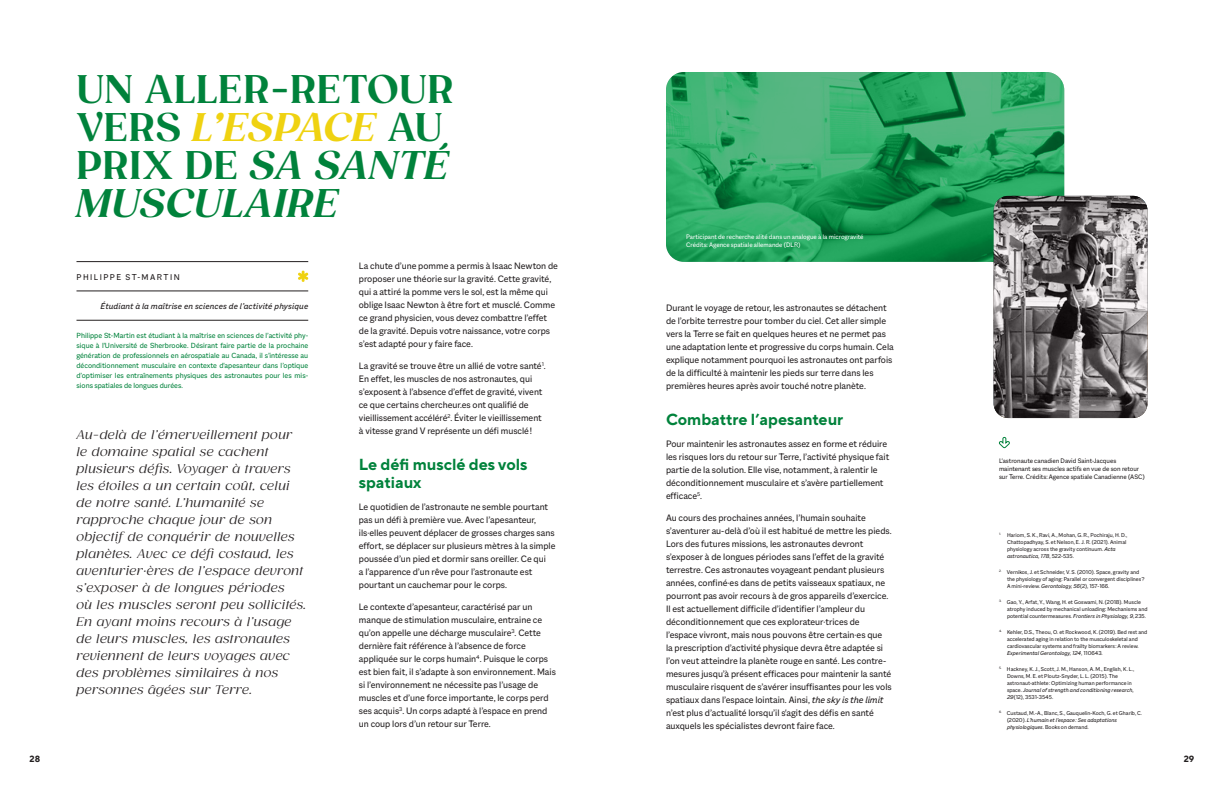
<style>
.page{position:relative;width:1224px;height:792px;background:#fff}
.page>*{position:absolute;margin:0;border:0;box-sizing:border-box;transform-origin:0 0}
.t1{font:700 38.6px/38px "Gazpacho";letter-spacing:.02em;color:#00823b}
._03-Sous-titre{font:700 16px/18px "TT Norms Pro";color:#00823b}
._02-Intro{font:italic 12px/17px "Gazpacho";letter-spacing:.02em;color:#231f20}
._04-TexteCourant{font:10px/13px "Macklin Sans Variable";color:#231f20}
.t2{font:italic 9px "Macklin Sans Variable";letter-spacing:.015em;color:#231f20}
.t3{font:9px "Macklin Sans Variable";letter-spacing:.16em;color:#231f20}
.t4{font:700 9px "TT Norms Pro";color:#231f20}
.t5{font:8px/10px "Macklin Sans Variable";color:#00823b;text-align:justify}
.t6{font:7px/8px "Macklin Sans Variable";color:#231f20}
.t7{font:7px/8px "Macklin Sans Variable";color:#fff}
.t8{font:6px/7px "Macklin Sans Variable";color:#231f20}
.s1{font-style:italic;color:#efd211}
.s2{font-style:italic}
</style>
<div class="page">
<hr style="left:76px;top:261px;width:232px;height:1px;background:#231f20">
<hr style="left:76px;top:291px;width:232px;height:1px;background:#231f20">
<hr style="left:76px;top:320px;width:232px;height:1px;background:#231f20">
<svg style="left:298px;top:271px;width:10px;height:11px"></svg>
<img style="left:666px;top:72px;width:398px;height:190px">
<img style="left:994px;top:196px;width:154px;height:222px">
<svg style="left:998px;top:437px;width:12px;height:12px"></svg>
<p class="t1" style="left:76px;top:71px;width:379px">UN ALLER-RETOUR<br>VERS <span class="s1">L’ESPACE</span> AU<br>PRIX DE <span class="s2">SA SANTÉ<br>MUSCULAIRE</span></p>
<p class="t3" style="left:77px;top:272px;width:105px">PHILIPPE ST-MARTIN</p>
<p class="t2" style="left:101px;top:301px;width:209px">Étudiant à la maîtrise en sciences de l’activité physique</p>
<p class="t5" style="left:76px;top:330px;width:233px">Philippe St-Martin est étudiant à la maîtrise en sciences de l’activité phy&shy;sique à l'Université de Sherbrooke. Désirant faire partie de la prochaine génération de professionnels en aérospatiale au Canada, il s’intéresse au déconditionnement musculaire en contexte d'apesanteur dans l’optique d’optimiser les entraînements physiques des astronautes pour les mis&shy;sions spatiales de longues durées.</p>
<p class="_02-Intro" style="left:76px;top:426px;width:231px">Au- delà de l’émerveillement pour<br>le domaine spatial se cachent plusieurs défis. Voyager à travers les étoiles a un certain coût, celui de notre santé. L’humanité se rapproche chaque jour de son objectif de conquérir de nouvelles planètes. Avec ce défi costaud, les aventurier·ères de l’espace devront s’exposer à de longues périodes<br>où les muscles seront peu sollicités.<br>En ayant moins recours à l’usage de leurs muscles, les astronautes reviennent de leurs voyages avec des problèmes similaires à nos personnes âgées sur Terre.</p>
<p class="_04-TexteCourant" style="left:359px;top:259px;width:201px">La chute d’une pomme a permis à Isaac Newton de proposer une théorie sur la gravité. Cette gravité, qui a attiré la pomme vers le sol, est la même qui oblige Isaac Newton à être fort et musclé. Comme ce grand physicien, vous devez combattre l’effet de la gravité. Depuis votre naissance, votre corps s’est adapté pour y faire face.</p>
<p class="_04-TexteCourant" style="left:359px;top:359px;width:188px">La gravité se trouve être un allié de votre santé<sup>1</sup>.<br>En effet, les muscles de nos astronautes, qui s’exposent à l’absence d’effet de gravité, vivent ce que certains chercheur.es ont qualifié de vieillissement accéléré<sup>2</sup>. Éviter le vieillissement à vitesse grand V représente un défi musclé !</p>
<p class="_03-Sous-titre" style="left:359px;top:455px;width:170px">Le défi musclé des vols spatiaux</p>
<p class="_04-TexteCourant" style="left:359px;top:500px;width:198px">Le quotidien de l’astronaute ne semble pourtant pas un défi à première vue. Avec l’apesanteur, ils·elles peuvent déplacer de grosses charges sans effort, se déplacer sur plusieurs mètres à la simple poussée d’un pied et dormir sans oreiller. Ce qui<br>a l’apparence d’un rêve pour l’astronaute est pourtant un cauchemar pour le corps.</p>
<p class="_04-TexteCourant" style="left:359px;top:600px;width:199px">Le contexte d’apesanteur, caractérisé par un manque de stimulation musculaire, entraine ce qu’on appelle une décharge musculaire<sup>3</sup>. Cette dernière fait référence à l’absence de force appliquée sur le corps humain<sup>4</sup>. Puisque le corps est bien fait, il s’adapte à son environnement. Mais si l’environnement ne nécessite pas l’usage de muscles et d’une force importante, le corps perd ses acquis<sup>3</sup>. Un corps adapté à l’espace en prend un coup lors d’un retour sur Terre.</p>
<p class="t7" style="left:686px;top:233px;width:179px">Participant de recherche alité dans un analogue à la microgravité<br>Crédits: Agence spatiale allemande (DLR)</p>
<p class="_04-TexteCourant" style="left:666px;top:301px;width:229px">Durant le voyage de retour, les astronautes se détachent de l’orbite terrestre pour tomber du ciel. Cet aller simple vers la Terre se fait en quelques heures et ne permet pas une adaptation lente et progressive du corps humain. Cela explique notamment pourquoi les astronautes ont parfois de la difficulté à maintenir les pieds sur terre dans les premières heures après avoir touché notre planète.</p>
<p class="_03-Sous-titre" style="left:666px;top:410px;width:179px">Combattre l’apesanteur</p>
<p class="_04-TexteCourant" style="left:666px;top:437px;width:225px">Pour maintenir les astronautes assez en forme et réduire les risques lors du retour sur Terre, l’activité physique fait partie de la solution. Elle vise, notamment, à ralentir le déconditionnement musculaire et s’avère partiellement efficace<sup>5</sup>.</p>
<p class="_04-TexteCourant" style="left:666px;top:511px;width:227px">Au cours des prochaines années, l’humain souhaite s’aventurer au-delà d’où il est habitué de mettre les pieds.<br>Lors des futures missions, les astronautes devront s’exposer à de longues périodes sans l’effet de la gravité terrestre. Ces astronautes voyageant pendant plusieurs années, confiné·es dans de petits vaisseaux spatiaux, ne pourront pas avoir recours à de gros appareils d’exercice.<br>Il est actuellement difficile d’identifier l’ampleur du déconditionnement que ces explorateur·trices de l’espace vivront, mais nous pouvons être certain·es que<br>la prescription d’activité physique devra être adaptée si l’on veut atteindre la planète rouge en santé. Les contre&shy;mesures jusqu’à présent efficaces pour maintenir la santé musculaire risquent de s’avérer insuffisantes pour les vols spatiaux dans l’espace lointain. Ainsi, <span class="s2">the sky is the limit </span>n’est plus d’actualité lorsqu’il s'agit des défis en santé auxquels les spécialistes devront faire face.</p>
<p class="t6" style="left:999px;top:457px;width:147px">L'astronaute canadien David Saint-Jacques maintenant ses muscles actifs en vue de son retour sur Terre. Crédits: Agence spatiale Canadienne (ASC)</p>
<p class="t8" style="left:1007px;top:532px;width:122px;text-indent:-8px"><sup>1.</sup> Hariom, S. K., Ravi, A., Mohan, G. R., Pochiraju, H. D., Chattopadhyay, S. et Nelson, E. J. R. (2021). Animal physiology across the gravity continuum. <span class="s2">Acta astronautica, 178</span>, 522-535.</p>
<p class="t8" style="left:1007px;top:569px;width:139px;text-indent:-8px"><sup>2.</sup> Vernikos, J. et Schneider, V. S. (2010). Space, gravity and the physiology of aging : Parallel or convergent disciplines ?<br>A mini-review. <span class="s2">Gerontology, 56</span>(2), 157-166.</p>
<p class="t8" style="left:1007px;top:599px;width:142px;text-indent:-8px"><sup>3.</sup> Gao, Y., Arfat, Y., Wang, H. et Goswami, N. (2018). Muscle atrophy induced by mechanical unloading : Mechanisms and potential countermeasures. <span class="s2">Frontiers in Physiology, 9</span>, 235.</p>
<p class="t8" style="left:1007px;top:629px;width:142px;text-indent:-8px"><sup>4.</sup> Kehler, D.S., Theou, O. et Rockwood, K. (2019). Bed rest and accelerated aging in relation to the musculoskeletal and cardiovascular systems and frailty biomarkers : A review.<br><span class="s2">Experimental Gerontology, 124</span>, 110643.</p>
<p class="t8" style="left:1007px;top:666px;width:129px;text-indent:-8px"><sup>5.</sup> Hackney, K. J., Scott, J. M., Hanson, A. M., English, K. L., Downs, M. E. et Ploutz-Snyder, L. L. (2015). The astronaut-athlete : Optimizing human performance in space. <span class="s2">Journal of strength and conditioning research, 29</span>(12), 3531-3545.</p>
<p class="t8" style="left:1007px;top:710px;width:137px;text-indent:-8px"><sup>6.</sup> Custaud, M.-A., Blanc, S., Gauquelin-Koch, G. et Gharib, C. (2020). <span class="s2">L’humain et l’espace : Ses adaptations physiologiques</span>. Books on demand.</p>
<p class="t4" style="left:30px;top:753px;width:12px">28</p>
<p class="t4" style="left:1184px;top:753px;width:12px">29</p>
</div>
